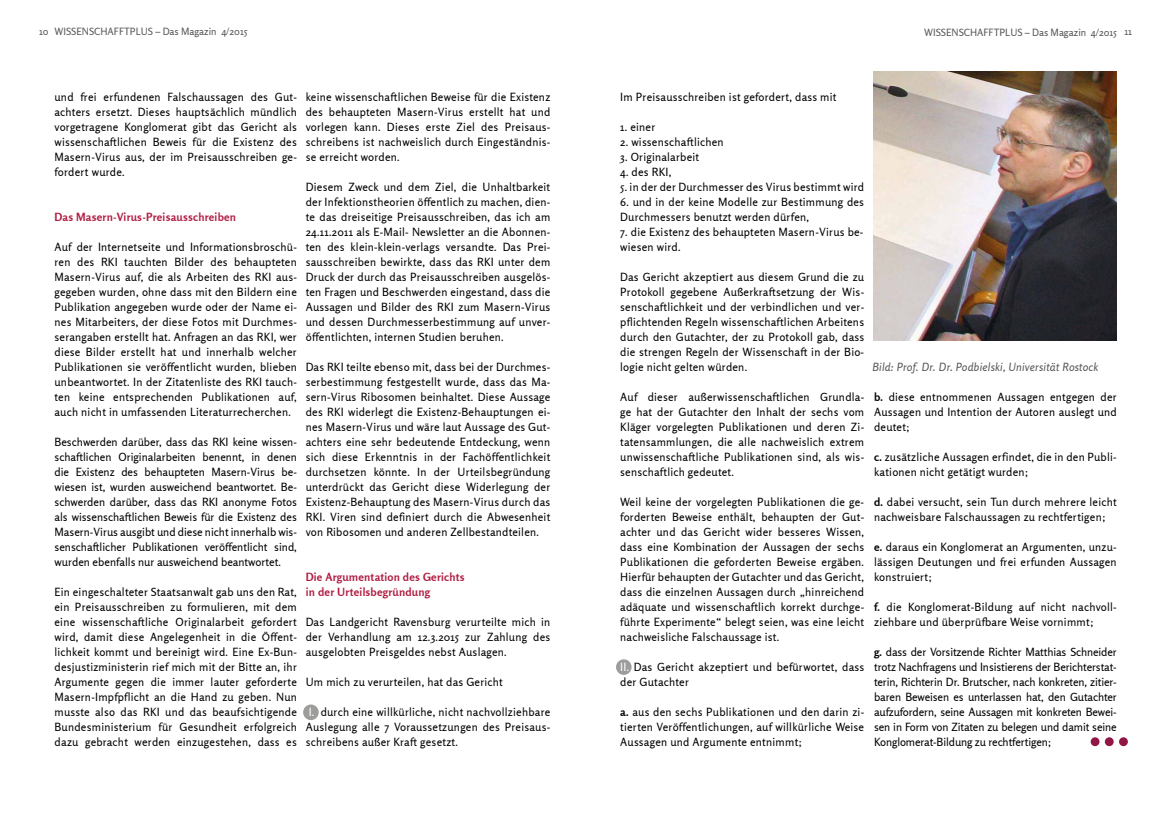
<style>
.page{position:relative;width:1170px;height:833px;background:#fff}
.page>*{position:absolute;margin:0;border:0;box-sizing:border-box;transform-origin:0 0}
.t1{font:11.25px/15px "Rosario";letter-spacing:.02em;color:#000;text-align:justify}
.t2{font:700 11.25px/15px "Rosario";letter-spacing:.02em;color:#b11c41}
.t3{font:italic 11.25px "Rosario";letter-spacing:.02em;color:#575756}
.t4{font:10px "Rosario";color:#575756}
.s1{color:#fff}
.s2{font-weight:700}
</style>
<div class="page">
<div style="left:616px;top:659px;width:15px;height:16px;background:#9d9d9c;border-radius:50%"></div>
<div style="left:303px;top:704px;width:16px;height:16px;background:#9d9d9c;border-radius:50%"></div>
<img style="left:873px;top:71px;width:243px;height:270px">
<div style="left:1090px;top:737px;width:9px;height:9px;background:#901646;border-radius:50%"></div>
<div style="left:1104px;top:737px;width:9px;height:9px;background:#901646;border-radius:50%"></div>
<svg style="left:1118px;top:737px;width:9px;height:9px"></svg>
<p class="t4" style="left:39px;top:26px;width:210px">10 WISSENSCHAFFTPLUS – Das Magazin 4/2015</p>
<p class="t4" style="left:924px;top:26px;width:209px">WISSENSCHAFFTPLUS – Das Magazin 4/2015 11</p>
<p class="t1" style="left:54px;top:89px;width:244px">und frei erfundenen Falschaussagen des Gut&shy;achters ersetzt. Dieses hauptsächlich mündlich vorgetragene Konglomerat gibt das Gericht als wissenschaftlichen Beweis für die Existenz des Masern-Virus aus, der im Preisausschreiben ge&shy;fordert wurde.</p>
<p class="t2" style="left:54px;top:209px;width:183px">Das Masern-Virus-Preisausschreiben</p>
<p class="t1" style="left:54px;top:239px;width:244px">Auf der Internetseite und Informationsbroschü&shy;ren des RKI tauchten Bilder des behaupteten Masern-Virus auf, die als Arbeiten des RKI aus&shy;gegeben wurden, ohne dass mit den Bildern eine Publikation angegeben wurde oder der Name ei&shy;nes Mitarbeiters, der diese Fotos mit Durchmes&shy;serangaben erstellt hat. Anfragen an das RKI, wer diese Bilder erstellt hat und innerhalb welcher Publikationen sie veröffentlicht wurden, blieben unbeantwortet. In der Zitatenliste des RKI tauch&shy;ten keine entsprechenden Publikationen auf, auch nicht in umfassenden Literaturrecherchen.</p>
<p class="t1" style="left:54px;top:434px;width:244px">Beschwerden darüber, dass das RKI keine wissen&shy;schaftlichen Originalarbeiten benennt, in denen die Existenz des behaupteten Masern-Virus be&shy;wiesen ist, wurden ausweichend beantwortet. Be&shy;schwerden darüber, dass das RKI anonyme Fotos als wissenschaftlichen Beweis für die Existenz des Masern-Virus ausgibt und diese nicht innerhalb wis&shy;senschaftlicher Publikationen veröffentlicht sind, wurden ebenfalls nur ausweichend beantwortet.</p>
<p class="t1" style="left:54px;top:584px;width:244px">Ein eingeschalteter Staatsanwalt gab uns den Rat, ein Preisausschreiben zu formulieren, mit dem eine wissenschaftliche Originalarbeit gefordert wird, damit diese Angelegenheit in die Öffent&shy;lichkeit kommt und bereinigt wird. Eine Ex-Bun&shy;desjustizministerin rief mich mit der Bitte an, ihr Argumente gegen die immer lauter geforderte Masern-Impfpflicht an die Hand zu geben. Nun musste also das RKI und das beaufsichtigende Bundesministerium für Gesundheit erfolgreich dazu gebracht werden einzugestehen, dass es</p>
<p class="t1" style="left:306px;top:89px;width:246px">keine wissenschaftlichen Beweise für die Existenz des behaupteten Masern-Virus erstellt hat und vorlegen kann. Dieses erste Ziel des Preisaus&shy;schreibens ist nachweislich durch Eingeständnis&shy;se erreicht worden.</p>
<p class="t1" style="left:306px;top:179px;width:246px">Diesem Zweck und dem Ziel, die Unhaltbarkeit der Infektionstheorien öffentlich zu machen, dien&shy;te das dreiseitige Preisausschreiben, das ich am 24.11.2011 als E-Mail- Newsletter an die Abonnen&shy;ten des klein-klein-verlags versandte. Das Prei&shy;sausschreiben bewirkte, dass das RKI unter dem Druck der durch das Preisausschreiben ausgelös&shy;ten Fragen und Beschwerden eingestand, dass die Aussagen und Bilder des RKI zum Masern-Virus und dessen Durchmesserbestimmung auf unver&shy;öffentlichten, internen Studien beruhen.</p>
<p class="t1" style="left:306px;top:359px;width:246px">Das RKI teilte ebenso mit, dass bei der Durchmes&shy;serbestimmung festgestellt wurde, dass das Ma&shy;sern-Virus Ribosomen beinhaltet. Diese Aussage des RKI widerlegt die Existenz-Behauptungen ei&shy;nes Masern-Virus und wäre laut Aussage des Gut&shy;achters eine sehr bedeutende Entdeckung, wenn sich diese Erkenntnis in der Fachöffentlichkeit durchsetzen könnte. In der Urteilsbegründung unterdrückt das Gericht diese Widerlegung der Existenz-Behauptung des Masern-Virus durch das RKI. Viren sind definiert durch die Abwesenheit von Ribosomen und anderen Zellbestandteilen.</p>
<p class="t2" style="left:306px;top:569px;width:160px">Die Argumentation des Gerichts in der Urteilsbegründung</p>
<p class="t1" style="left:306px;top:614px;width:246px">Das Landgericht Ravensburg verurteilte mich in der Verhandlung am 12.3.2015 zur Zahlung des ausgelobten Preisgeldes nebst Auslagen.</p>
<p class="t1" style="left:306px;top:674px;width:199px">Um mich zu verurteilen, hat das Gericht</p>
<p class="t1" style="left:306px;top:704px;width:246px"><span class="s1">I.</span> durch eine willkürliche, nicht nachvollziehbare Auslegung alle 7 Voraussetzungen des Preisaus&shy;schreibens außer Kraft gesetzt.</p>
<p class="t1" style="left:620px;top:89px;width:218px">Im Preisausschreiben ist gefordert, dass mit</p>
<p class="t1" style="left:620px;top:119px;width:37px">1. einer</p>
<p class="t1" style="left:620px;top:134px;width:105px">2. wissenschaftlichen</p>
<p class="t1" style="left:620px;top:149px;width:80px">3. Originalarbeit</p>
<p class="t1" style="left:620px;top:164px;width:53px">4. des RKI,</p>
<p class="t1" style="left:620px;top:179px;width:245px">5. in der der Durchmesser des Virus bestimmt wird</p>
<p class="t1" style="left:620px;top:194px;width:245px">6. und in der keine Modelle zur Bestimmung des<br>Durchmessers benutzt werden dürfen,</p>
<p class="t1" style="left:620px;top:224px;width:245px">7. die Existenz des behaupteten Masern-Virus be&shy;wiesen wird.</p>
<p class="t1" style="left:620px;top:269px;width:245px">Das Gericht akzeptiert aus diesem Grund die zu Protokoll gegebene Außerkraftsetzung der Wis&shy;senschaftlichkeit und der verbindlichen und ver&shy;pflichtenden Regeln wissenschaftlichen Arbeitens durch den Gutachter, der zu Protokoll gab, dass die strengen Regeln der Wissenschaft in der Bio&shy;logie nicht gelten würden.</p>
<p class="t1" style="left:620px;top:389px;width:245px">Auf dieser außerwissenschaftlichen Grundla&shy;ge hat der Gutachter den Inhalt der sechs vom Kläger vorgelegten Publikationen und deren Zi&shy;tatensammlungen, die alle nachweislich extrem unwissenschaftliche Publikationen sind, als wis&shy;senschaftlich gedeutet.</p>
<p class="t1" style="left:620px;top:494px;width:245px">Weil keine der vorgelegten Publikationen die ge&shy;forderten Beweise enthält, behaupten der Gut&shy;achter und das Gericht wider besseres Wissen, dass eine Kombination der Aussagen der sechs Publikationen die geforderten Beweise ergäben.<br>Hierfür behaupten der Gutachter und das Gericht, dass die einzelnen Aussagen durch „hinreichend adäquate und wissenschaftlich korrekt durchge&shy;führte Experimente“ belegt seien, was eine leicht nachweisliche Falschaussage ist.</p>
<p class="t1" style="left:620px;top:659px;width:245px"><span class="s1">II.</span> Das Gericht akzeptiert und befürwortet, dass der Gutachter</p>
<p class="t1" style="left:620px;top:704px;width:245px"><span class="s2">a.</span> aus den sechs Publikationen und den darin zi&shy;tierten Veröffentlichungen, auf willkürliche Weise Aussagen und Argumente entnimmt;</p>
<p class="t3" style="left:872px;top:360px;width:227px">Bild: Prof. Dr. Dr. Podbielski, Universität Rostock</p>
<p class="t1" style="left:874px;top:389px;width:244px"><span class="s2">b.</span> diese entnommenen Aussagen entgegen der Aussagen und Intention der Autoren auslegt und deutet;</p>
<p class="t1" style="left:874px;top:449px;width:244px"><span class="s2">c.</span> zusätzliche Aussagen erfindet, die in den Publi&shy;kationen nicht getätigt wurden;</p>
<p class="t1" style="left:874px;top:494px;width:244px"><span class="s2">d.</span> dabei versucht, sein Tun durch mehrere leicht nachweisbare Falschaussagen zu rechtfertigen;</p>
<p class="t1" style="left:874px;top:539px;width:244px"><span class="s2">e.</span> daraus ein Konglomerat an Argumenten, unzu&shy;lässigen Deutungen und frei erfunden Aussagen konstruiert;</p>
<p class="t1" style="left:874px;top:599px;width:244px"><span class="s2">f.</span> die Konglomerat-Bildung auf nicht nachvoll&shy;ziehbare und überprüfbare Weise vornimmt;</p>
<p class="t1" style="left:874px;top:644px;width:244px"><span class="s2">g.</span> dass der Vorsitzende Richter Matthias Schneider trotz Nachfragens und Insistierens der Berichterstat&shy;terin, Richterin Dr. Brutscher, nach konkreten, zitier&shy;baren Beweisen es unterlassen hat, den Gutachter aufzufordern, seine Aussagen mit konkreten Bewei&shy;sen in Form von Zitaten zu belegen und damit seine Konglomerat-Bildung zu rechtfertigen;</p>
</div>
